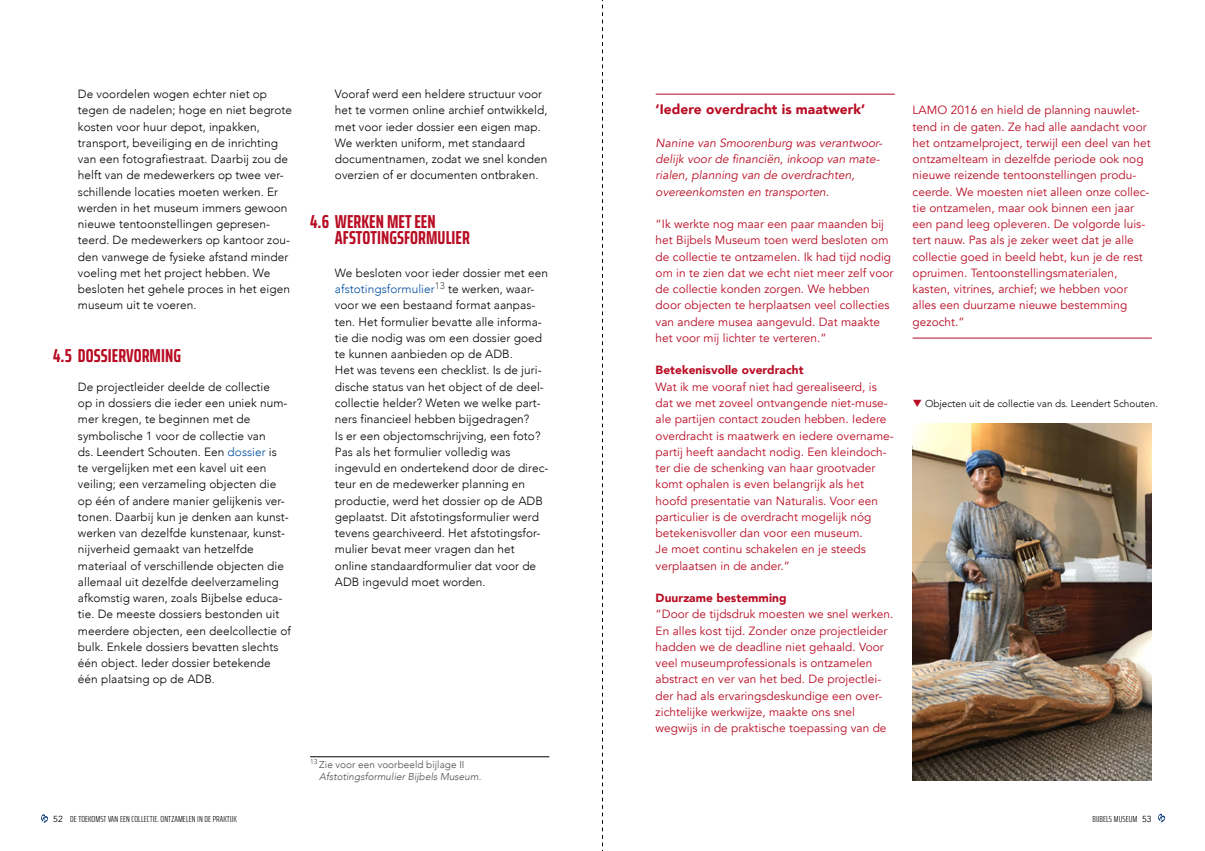
<style>
.page{position:relative;width:1205px;height:851px;background:#fff}
.page>*{position:absolute;margin:0;border:0;box-sizing:border-box;transform-origin:0 0}
.SK_Saira{font:700 extra-condensed 18.75px/16.2px "Saira";letter-spacing:.005em;color:#b80c23}
.KADER_kop{font:900 13.75px "Avenir";letter-spacing:.005em;color:#b80c23}
.Body_tekst{font:300 11.88px/16.2px "Avenir";letter-spacing:.005em;color:#000}
.KADER_tekst{font:11.88px/16.2px "Avenir";letter-spacing:.005em;color:#b80c23}
.KADER_italic{font:italic 11.88px/16.2px "Avenir";letter-spacing:.005em;color:#b80c23}
.KADER_tussenkop{font:900 11.88px "Avenir";letter-spacing:.005em;color:#b80c23}
.Voetnoot{font:italic 300 10px/12.5px "Avenir";letter-spacing:.005em;color:#4a4a49}
.Bijschrift{font:300 10px "Avenir";color:#000}
.t1{font:300 extra-condensed 8.75px "Saira";letter-spacing:.01em;color:#000}
.s1{color:#004f9f}
.s2{font-style:normal}
.s3{color:#b80c23}
.s4{font-family:"Avenir";font-weight:400;font-stretch:normal}
</style>
<div class="page">
<svg style="left:41px;top:814px;width:7px;height:9px"></svg>
<svg style="left:1158px;top:813px;width:7px;height:9px"></svg>
<hr style="left:310px;top:756px;width:239px;height:1px;background:#000">
<hr style="left:656px;top:94px;width:239px;height:1px;background:#b80c23">
<img style="left:912px;top:423px;width:240px;height:357px">
<hr style="left:912px;top:338px;width:240px;height:1px;background:#b80c23">
<svg style="left:602px;top:0;width:1px;height:847px"></svg>
<p class="Body_tekst" style="left:78px;top:86px;width:216px">De voordelen wogen echter niet op tegen de nadelen; hoge en niet begrote kosten voor huur depot, inpakken, transport, beveiliging en de inrichting van een fotografiestraat. Daarbij zou de helft van de medewerkers op twee ver&shy;schillende locaties moeten werken. Er werden in het museum immers gewoon nieuwe tentoonstellingen gepresen&shy;teerd. De medewerkers op kantoor zou&shy;den vanwege de fysieke afstand minder voeling met het project hebben. We besloten het gehele proces in het eigen museum uit te voeren.</p>
<p class="SK_Saira" style="left:53px;top:347px;width:129px">4.5 DOSSIERVORMING</p>
<p class="Body_tekst" style="left:78px;top:378px;width:215px">De projectleider deelde de collectie<br>op in dossiers die ieder een uniek num&shy;mer kregen, te beginnen met de symbolische 1 voor de collectie van<br>ds. Leendert Schouten. Een <span class="s1">dossier</span> is<br>te vergelijken met een kavel uit een veiling; een verzameling objecten die op één of andere manier gelijkenis ver&shy;tonen. Daarbij kun je denken aan kunst&shy;werken van dezelfde kunstenaar, kunst&shy;nijverheid gemaakt van hetzelfde materiaal of verschillende objecten die allemaal uit dezelfde deelverzameling afkomstig waren, zoals Bijbelse educa&shy;tie. De meeste dossiers bestonden uit meerdere objecten, een deelcollectie of bulk. Enkele dossiers bevatten slechts één object. Ieder dossier betekende één plaatsing op de ADB.</p>
<p class="Body_tekst" style="left:335px;top:86px;width:214px">Vooraf werd een heldere structuur voor het te vormen online archief ontwikkeld, met voor ieder dossier een eigen map.<br>We werkten uniform, met standaard documentnamen, zodat we snel konden overzien of er documenten ontbraken.</p>
<p class="SK_Saira" style="left:335px;top:213px;width:137px;text-indent:-25px">4.6 WERKEN MET EEN<br>AFSTOTINGSFORMULIER</p>
<p class="Body_tekst" style="left:335px;top:265px;width:215px">We besloten voor ieder dossier met een <span class="s1">afstotingsformulier</span><sup>13</sup> te werken, waar&shy;voor we een bestaand format aanpas&shy;ten. Het formulier bevatte alle informa&shy;tie die nodig was om een dossier goed te kunnen aanbieden op de ADB.<br>Het was tevens een checklist. Is de juri&shy;dische status van het object of de deel&shy;collectie helder? Weten we welke part&shy;ners financieel hebben bijgedragen?<br>Is er een objectomschrijving, een foto?<br>Pas als het formulier volledig was ingevuld en ondertekend door de direc&shy;teur en de medewerker planning en productie, werd het dossier op de ADB geplaatst. Dit afstotingsformulier werd tevens gearchiveerd. Het afstotingsfor&shy;mulier bevat meer vragen dan het online standaardformulier dat voor de ADB ingevuld moet worden.</p>
<p class="Voetnoot" style="left:319px;top:757px;width:163px;text-indent:-9px"><sup>13</sup> <span class="s2">Zie voor een voorbeeld bijlage II<br></span>Afstotingsformulier Bijbels Museum.</p>
<p class="KADER_kop" style="left:656px;top:98px;width:211px">‘Iedere overdracht is maatwerk’</p>
<p class="KADER_italic" style="left:656px;top:135px;width:228px">Nanine van Smoorenburg was verantwoor&shy;delijk voor de financiën, inkoop van mate&shy;rialen, planning van de overdrachten, overeenkomsten en transporten.</p>
<p class="KADER_tekst" style="left:656px;top:216px;width:239px">“Ik werkte nog maar een paar maanden bij het Bijbels Museum toen werd besloten om de collectie te ontzamelen. Ik had tijd nodig om in te zien dat we echt niet meer zelf voor de collectie konden zorgen. We hebben door objecten te herplaatsen veel collecties van andere musea aangevuld. Dat maakte het voor mij lichter te verteren.”</p>
<p class="KADER_tussenkop" style="left:656px;top:360px;width:149px">Betekenisvolle overdracht</p>
<p class="KADER_tekst" style="left:656px;top:378px;width:240px">Wat ik me vooraf niet had gerealiseerd, is dat we met zoveel ontvangende niet-muse&shy;ale partijen contact zouden hebben. Iedere overdracht is maatwerk en iedere overname&shy;partij heeft aandacht nodig. Een kleindoch&shy;ter die de schenking van haar grootvader komt ophalen is even belangrijk als het hoofd presentatie van Naturalis. Voor een particulier is de overdracht mogelijk nóg betekenisvoller dan voor een museum.<br>Je moet continu schakelen en je steeds verplaatsen in de ander.”</p>
<p class="KADER_tussenkop" style="left:656px;top:587px;width:132px">Duurzame bestemming</p>
<p class="KADER_tekst" style="left:656px;top:606px;width:239px">“Door de tijdsdruk moesten we snel werken.<br>En alles kost tijd. Zonder onze projectleider hadden we de deadline niet gehaald. Voor veel museumprofessionals is ontzamelen abstract en ver van het bed. De projectlei&shy;der had als ervaringsdeskundige een over&shy;zichtelijke werkwijze, maakte ons snel wegwijs in de praktische toepassing van de</p>
<p class="KADER_tekst" style="left:912px;top:102px;width:240px">LAMO 2016 en hield de planning nauwlet&shy;tend in de gaten. Ze had alle aandacht voor het ontzamelproject, terwijl een deel van het ontzamelteam in dezelfde periode ook nog nieuwe reizende tentoonstellingen produ&shy;ceerde. We moesten niet alleen onze collec&shy;tie ontzamelen, maar ook binnen een jaar een pand leeg opleveren. De volgorde luis&shy;tert nauw. Pas als je zeker weet dat je alle collectie goed in beeld hebt, kun je de rest opruimen. Tentoonstellingsmaterialen, kasten, vitrines, archief; we hebben voor alles een duurzame nieuwe bestemming gezocht.”</p>
<p class="Bijschrift" style="left:912px;top:397px;width:247px"><span class="s3">❑</span> Objecten uit de collectie van ds. Leendert Schouten.</p>
<p class="t1" style="left:53px;top:812px;width:185px"><span class="s4">52</span> DE TOEKOMST VAN EEN COLLECTIE. ONTZAMELEN IN DE PRAKTIJK</p>
<p class="t1" style="left:1092px;top:812px;width:61px">BIJBELS MUSEUM <span class="s4">53</span></p>
</div>
